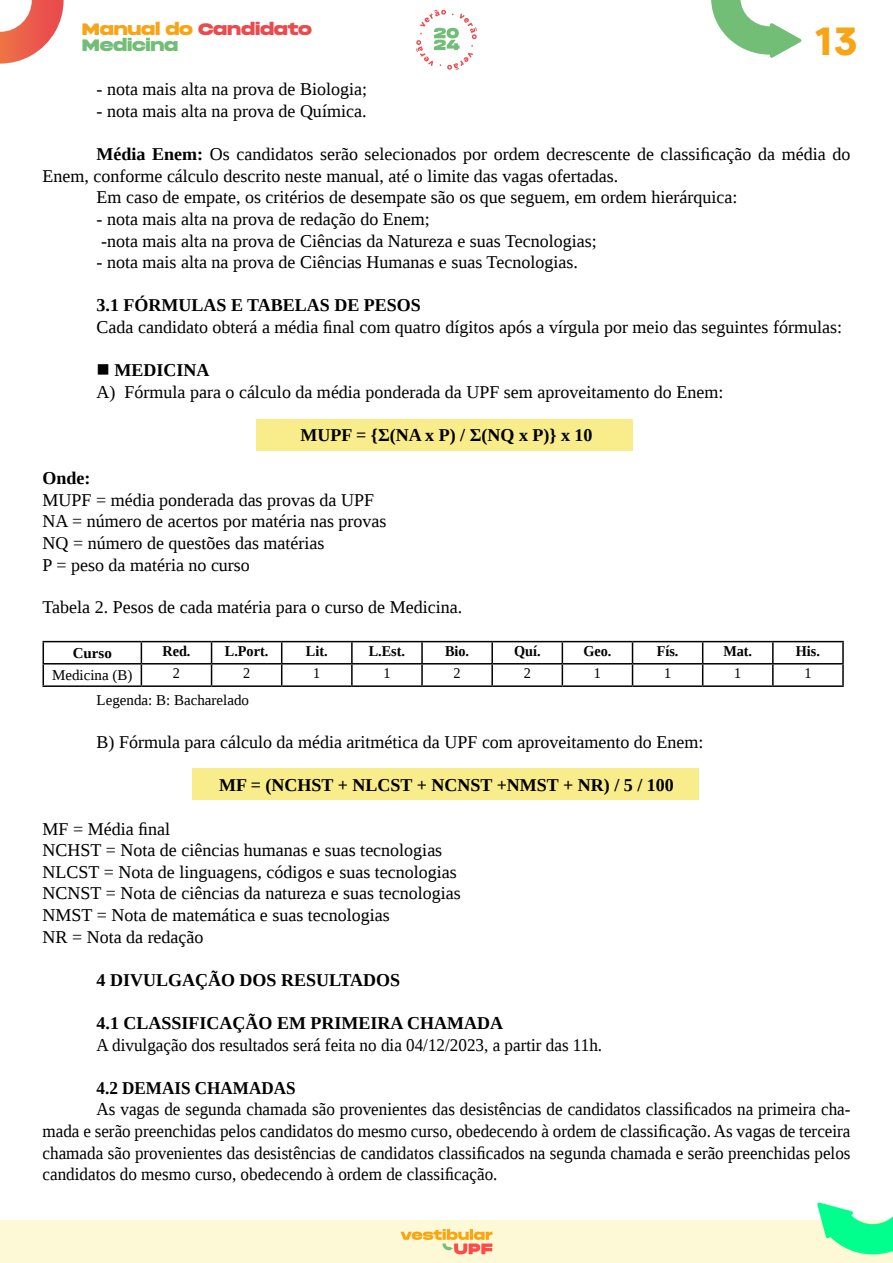
<style>
.page{position:relative;width:893px;height:1263px;background:#fff}
.page>*{position:absolute;margin:0;border:0;box-sizing:border-box;transform-origin:0 0}
.t1{font:700 39px "Bergen Text";color:#f7a517;scale:1.05 1}
.t2{font:18px/21.6px "Liberation Serif";color:#000}
.t3{font:18px/21.6px "Liberation Serif";color:#000;text-align:justify;scale:.95 1}
.t4{font:700 18px "Liberation Serif";color:#000}
.t5{font:700 18px "Liberation Serif";color:#000;scale:.95 1}
.t6{font:16.5px/16.5px "Phonk Regular DEMO";letter-spacing:-.02em;color:#e94b4e}
.t7{font:700 15px "Liberation Serif";color:#000;scale:.95 1}
.t8{font:15px "Liberation Serif";color:#000}
.t9{font:15px "Liberation Serif";color:#000;scale:.95 1}
.t10{font:700 15px "Liberation Serif";color:#000}
.s1{color:#f7a517}
.s2{color:#72be76}
.s3{font-weight:700}
</style>
<div class="page">
<svg style="left:0;top:0;width:64px;height:64px"></svg>
<div style="left:0;top:1220px;width:893px;height:43px;background:#fdf9d7"></div>
<svg style="left:400px;top:1229px;width:92px;height:25px"></svg>
<svg style="left:711px;top:0;width:91px;height:58px"></svg>
<svg style="left:817px;top:1202px;width:76px;height:53px"></svg>
<svg style="left:416px;top:10px;width:61px;height:60px"></svg>
<div style="left:256px;top:419px;width:376px;height:32px;background:#f9ec8b"></div>
<div style="left:192px;top:768px;width:507px;height:32px;background:#f9ec8b"></div>
<hr style="left:43px;top:641px;width:98px;height:1px;background:#000">
<hr style="left:141px;top:641px;width:71px;height:1px;background:#000">
<hr style="left:212px;top:641px;width:70px;height:1px;background:#000">
<hr style="left:282px;top:641px;width:70px;height:1px;background:#000">
<hr style="left:352px;top:641px;width:70px;height:1px;background:#000">
<hr style="left:351px;top:642px;width:2px;height:21px;background:#000">
<hr style="left:422px;top:641px;width:70px;height:1px;background:#000">
<hr style="left:421px;top:642px;width:2px;height:21px;background:#000">
<hr style="left:492px;top:641px;width:70px;height:1px;background:#000">
<hr style="left:491px;top:642px;width:2px;height:21px;background:#000">
<hr style="left:562px;top:641px;width:70px;height:1px;background:#000">
<hr style="left:632px;top:641px;width:71px;height:1px;background:#000">
<hr style="left:703px;top:641px;width:70px;height:1px;background:#000">
<hr style="left:773px;top:641px;width:71px;height:1px;background:#000">
<hr style="left:772px;top:642px;width:2px;height:21px;background:#000">
<hr style="left:842px;top:642px;width:2px;height:21px;background:#000">
<hr style="left:43px;top:663px;width:98px;height:1px;background:#000">
<svg style="left:43px;top:642px;width:1px;height:43px"></svg>
<hr style="left:141px;top:663px;width:71px;height:1px;background:#000">
<svg style="left:141px;top:642px;width:1px;height:43px"></svg>
<hr style="left:212px;top:663px;width:70px;height:1px;background:#000">
<svg style="left:211px;top:642px;width:1px;height:43px"></svg>
<hr style="left:282px;top:663px;width:70px;height:1px;background:#000">
<svg style="left:281px;top:642px;width:1px;height:43px"></svg>
<hr style="left:352px;top:663px;width:70px;height:1px;background:#000">
<hr style="left:351px;top:664px;width:2px;height:21px;background:#000">
<hr style="left:422px;top:663px;width:70px;height:1px;background:#000">
<hr style="left:421px;top:664px;width:2px;height:21px;background:#000">
<hr style="left:492px;top:663px;width:70px;height:1px;background:#000">
<hr style="left:491px;top:664px;width:2px;height:21px;background:#000">
<hr style="left:562px;top:663px;width:70px;height:1px;background:#000">
<svg style="left:562px;top:642px;width:1px;height:43px"></svg>
<hr style="left:632px;top:663px;width:71px;height:1px;background:#000">
<svg style="left:632px;top:642px;width:1px;height:43px"></svg>
<hr style="left:703px;top:663px;width:70px;height:1px;background:#000">
<svg style="left:702px;top:642px;width:1px;height:43px"></svg>
<hr style="left:773px;top:663px;width:71px;height:1px;background:#000">
<hr style="left:772px;top:664px;width:2px;height:21px;background:#000">
<hr style="left:842px;top:664px;width:2px;height:21px;background:#000">
<hr style="left:43px;top:685px;width:98px;height:2px;background:#000">
<hr style="left:141px;top:685px;width:71px;height:2px;background:#000">
<hr style="left:212px;top:685px;width:70px;height:2px;background:#000">
<hr style="left:282px;top:685px;width:70px;height:2px;background:#000">
<hr style="left:352px;top:685px;width:70px;height:2px;background:#000">
<hr style="left:422px;top:685px;width:70px;height:2px;background:#000">
<hr style="left:492px;top:685px;width:70px;height:2px;background:#000">
<hr style="left:562px;top:685px;width:70px;height:2px;background:#000">
<hr style="left:632px;top:685px;width:71px;height:2px;background:#000">
<hr style="left:703px;top:685px;width:70px;height:2px;background:#000">
<hr style="left:773px;top:685px;width:71px;height:2px;background:#000">
<p class="t6" style="left:82px;top:21px;width:232px"><span class="s1">Manual do</span> Candidato<br><span class="s2">Medicina</span></p>
<h1 class="t1" style="left:815px;top:14px;width:43px">13</h1>
<p class="t2" style="left:97px;top:78px;width:272px">- nota mais alta na prova de Biologia;</p>
<p class="t2" style="left:97px;top:100px;width:271px">- nota mais alta na prova de Química.</p>
<p class="t2" style="left:97px;top:143px;width:755px"><span class="s3">Média Enem:</span> Os candidatos serão selecionados por ordem decrescente de classificação da média do</p>
<p class="t2" style="left:43px;top:165px;width:577px">Enem, conforme cálculo descrito neste manual, até o limite das vagas ofertadas.</p>
<p class="t2" style="left:97px;top:186px;width:642px">Em caso de empate, os critérios de desempate são os que seguem, em ordem hierárquica:</p>
<p class="t2" style="left:97px;top:208px;width:502px">- nota mais alta na prova de redação do Enem;<br>-nota mais alta na prova de Ciências da Natureza e suas Tecnologias;</p>
<p class="t2" style="left:97px;top:251px;width:483px">- nota mais alta na prova de Ciências Humanas e suas Tecnologias.</p>
<p class="t4" style="left:97px;top:293px;width:326px">3.1 FÓRMULAS E TABELAS DE PESOS</p>
<p class="t2" style="left:97px;top:316px;width:747px">Cada candidato obterá a média final com quatro dígitos após a vírgula por meio das seguintes fórmulas:</p>
<p class="t2" style="left:97px;top:359px;width:628px">■ <span class="s3">MEDICINA<br></span>A) Fórmula para o cálculo da média ponderada da UPF sem aproveitamento do Enem:</p>
<p class="t4" style="left:300px;top:423px;width:294px">MUPF = {Σ(NA x P) / Σ(NQ x P)} x 10</p>
<p class="t4" style="left:43px;top:466px;width:50px">Onde:</p>
<p class="t2" style="left:43px;top:489px;width:346px">MUPF = média ponderada das provas da UPF NA = número de acertos por matéria nas provas NQ = número de questões das matérias<br>P = peso da matéria no curso</p>
<p class="t2" style="left:43px;top:596px;width:421px">Tabela 2. Pesos de cada matéria para o curso de Medicina.</p>
<p class="t10" style="left:73px;top:643px;width:41px">Curso</p>
<p class="t7" style="left:162px;top:641px;width:31px">Red.</p>
<p class="t7" style="left:225px;top:641px;width:47px">L.Port.</p>
<p class="t7" style="left:306px;top:641px;width:24px">Lit.</p>
<p class="t7" style="left:369px;top:641px;width:40px">L.Est.</p>
<p class="t7" style="left:445px;top:641px;width:27px">Bio.</p>
<p class="t7" style="left:514px;top:641px;width:29px">Quí.</p>
<p class="t7" style="left:583px;top:641px;width:31px">Geo.</p>
<p class="t7" style="left:657px;top:641px;width:24px">Fís.</p>
<p class="t7" style="left:723px;top:641px;width:32px">Mat.</p>
<p class="t7" style="left:796px;top:641px;width:27px">His.</p>
<p class="t8" style="left:52px;top:665px;width:82px">Medicina (B)</p>
<p class="t9" style="left:173px;top:664px;width:9px">2</p>
<p class="t9" style="left:243px;top:664px;width:9px">2</p>
<p class="t9" style="left:313px;top:664px;width:9px">1</p>
<p class="t9" style="left:383px;top:664px;width:9px">1</p>
<p class="t9" style="left:454px;top:664px;width:9px">2</p>
<p class="t9" style="left:524px;top:664px;width:9px">2</p>
<p class="t9" style="left:594px;top:664px;width:9px">1</p>
<p class="t9" style="left:664px;top:664px;width:9px">1</p>
<p class="t9" style="left:734px;top:664px;width:9px">1</p>
<p class="t9" style="left:804px;top:664px;width:9px">1</p>
<p class="t8" style="left:97px;top:690px;width:154px">Legenda: B: Bacharelado</p>
<p class="t2" style="left:97px;top:731px;width:608px">B) Fórmula para cálculo da média aritmética da UPF com aproveitamento do Enem:</p>
<p class="t4" style="left:219px;top:773px;width:456px">MF = (NCHST + NLCST + NCNST +NMST + NR) / 5 / 100</p>
<p class="t2" style="left:43px;top:818px;width:420px">MF = Média final<br>NCHST = Nota de ciências humanas e suas tecnologias NLCST = Nota de linguagens, códigos e suas tecnologias NCNST = Nota de ciências da natureza e suas tecnologias NMST = Nota de matemática e suas tecnologias<br>NR = Nota da redação</p>
<p class="t4" style="left:97px;top:968px;width:305px">4 DIVULGAÇÃO DOS RESULTADOS</p>
<p class="t4" style="left:97px;top:1011px;width:408px">4.1 CLASSIFICAÇÃO EM PRIMEIRA CHAMADA</p>
<p class="t3" style="left:97px;top:1034px;width:534px">A divulgação dos resultados será feita no dia 04/12/2023, a partir das 11h.</p>
<p class="t5" style="left:97px;top:1076px;width:211px">4.2 DEMAIS CHAMADAS</p>
<p class="t3" style="left:43px;top:1098px;width:852px;text-indent:54px">As vagas de segunda chamada são provenientes das desistências de candidatos classificados na primeira cha&shy;mada e serão preenchidas pelos candidatos do mesmo curso, obedecendo à ordem de classificação. As vagas de terceira chamada são provenientes das desistências de candidatos classificados na segunda chamada e serão preenchidas pelos candidatos do mesmo curso, obedecendo à ordem de classificação.</p>
</div>
